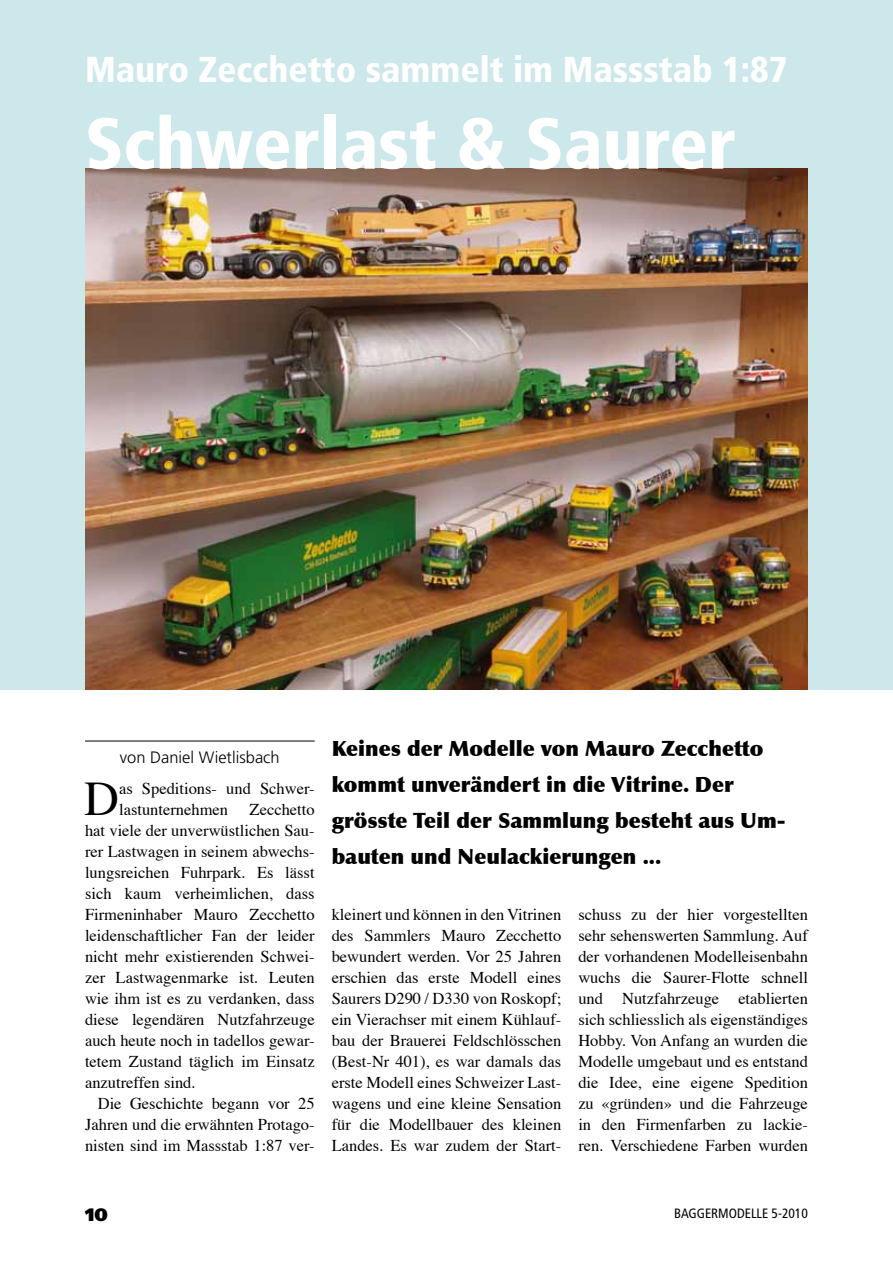
<style>
.page{position:relative;width:893px;height:1263px;background:#fff}
.page>*{position:absolute;margin:0;border:0;box-sizing:border-box;transform-origin:0 0}
.t1{font:900 condensed 72px "Frutiger";color:#fff}
.t2{font:48.3px "Times";color:#000}
.t3{font:900 condensed 36px "Frutiger";color:#fff}
.t4{font:900 21px/36px "Optima";color:#000}
.t5{font:900 18px "Frutiger";color:#000}
.t6{font:16.5px/21px "Times";color:#000;text-align:justify}
.t7{font:300 16.5px "Frutiger";color:#000}
.t8{font:condensed 13.5px "Frutiger";color:#000}
</style>
<div class="page">
<div style="left:0;top:0;width:893px;height:689px;background:#cde8eb"></div>
<hr style="left:85px;top:741px;width:230px;height:1px;background:#000">
<img style="left:85px;top:169px;width:723px;height:520px">
<h3 class="t3" style="left:85px;top:48px;width:704px">Mauro Zecchetto sammelt im Massstab 1:87</h3>
<h1 class="t1" style="left:85px;top:100px;width:652px">Schwerlast &amp; Saurer</h1>
<p class="t7" style="left:120px;top:748px;width:161px">von Daniel Wietlisbach</p>
<h2 class="t2" style="left:84px;top:768px;width:36px">D</h2>
<p class="t6" style="left:119px;top:779px;width:197px">as Speditions- und Schwer&shy;lastunternehmen</p>
<p class="t6" style="left:85px;top:800px;width:231px;text-indent:165px">Zecchetto hat viele der unverwüstlichen Sau&shy;rer Lastwagen in seinem abwechs&shy;lungsreichen Fuhrpark. Es lässt sich kaum verheimlichen, dass Firmeninhaber Mauro Zecchetto leidenschaftlicher Fan der leider nicht mehr existierenden Schwei&shy;zer Lastwagenmarke ist. Leuten wie ihm ist es zu verdanken, dass diese legendären Nutzfahrzeuge auch heute noch in tadellos gewar&shy;tetem Zustand täglich im Einsatz anzutreffen sind.</p>
<p class="t6" style="left:85px;top:1094px;width:231px;text-indent:13px">Die Geschichte begann vor 25<br>Jahren und die erwähnten Protago&shy;nisten sind im Massstab 1:87 ver-</p>
<p class="t4" style="left:332px;top:730px;width:456px">Keines der Modelle von Mauro Zecchetto kommt unverändert in die Vitrine. Der grösste Teil der Sammlung besteht aus Um&shy;bauten und Neulackierungen ...</p>
<p class="t6" style="left:332px;top:905px;width:231px">kleinert und können in den Vitrinen des Sammlers Mauro Zecchetto bewundert werden. Vor 25 Jahren erschien das erste Modell eines Saurers D290 / D330 von Roskopf; ein Vierachser mit einem Kühlauf&shy;bau der Brauerei Feldschlösschen (Best-Nr 401), es war damals das erste Modell eines Schweizer Last&shy;wagens und eine kleine Sensation für die Modellbauer des kleinen Landes. Es war zudem der Start-</p>
<p class="t6" style="left:578px;top:905px;width:231px">schuss zu der hier vorgestellten sehr sehenswerten Sammlung. Auf der vorhandenen Modelleisenbahn wuchs die Saurer-Flotte schnell und Nutzfahrzeuge etablierten sich schliesslich als eigenständiges Hobby. Von Anfang an wurden die Modelle umgebaut und es entstand die Idee, eine eigene Spedition zu «gründen» und die Fahrzeuge in den Firmenfarben zu lackie&shy;ren. Verschiedene Farben wurden</p>
<p class="t5" style="left:85px;top:1204px;width:24px">10</p>
<p class="t8" style="left:674px;top:1205px;width:135px">BAGGERMODELLE 5-2010</p>
</div>
